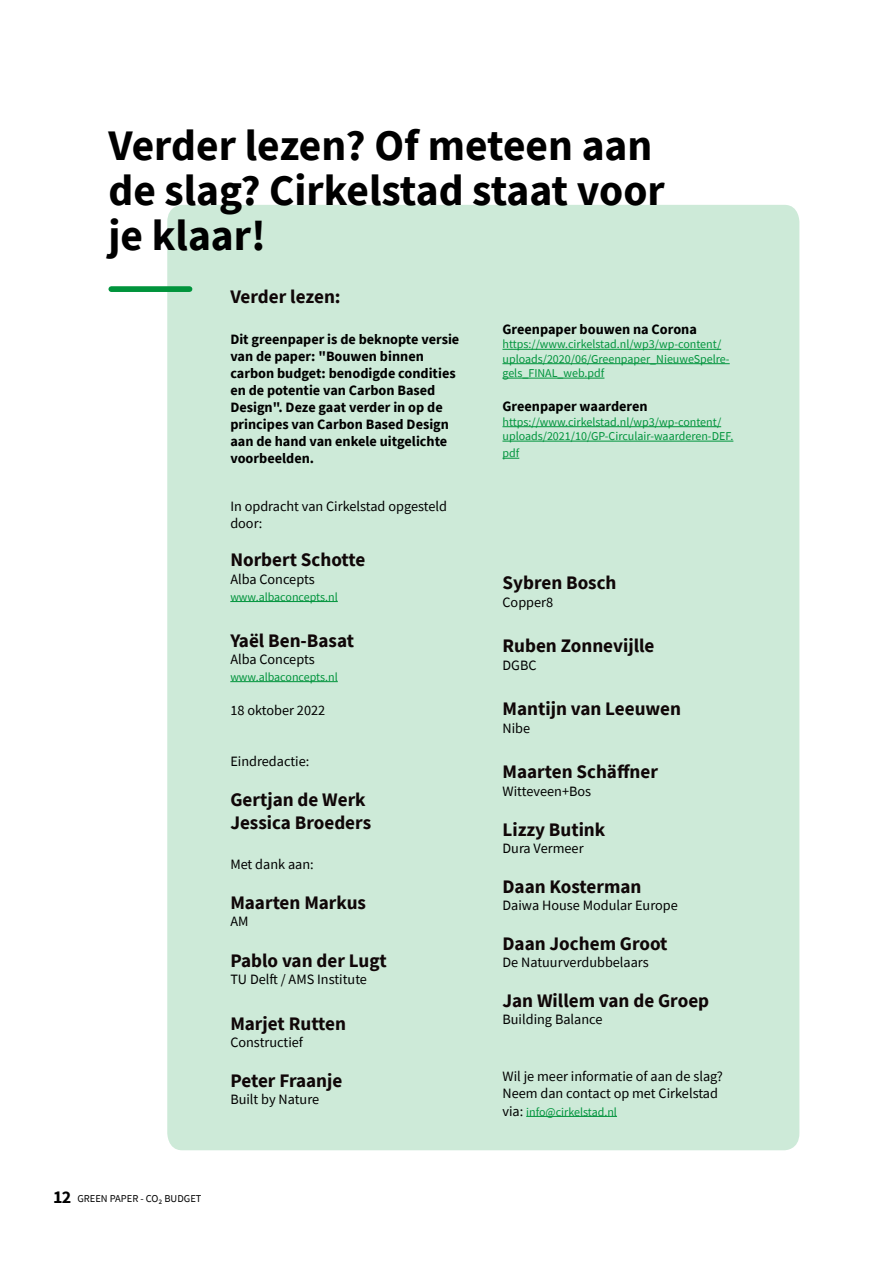
<style>
.page{position:relative;width:893px;height:1263px;background:#fff}
.page>*{position:absolute;margin:0;border:0;box-sizing:border-box;transform-origin:0 0}
.t1{font:700 43.5px/45px "Source Sans Pro";color:#000}
.t2{font:700 19.2px/23px "Source Sans Pro";color:#100708}
.t3{font:14.25px/17.1px "Source Sans Pro";color:#000}
.t4{font:700 14.25px/17.1px "Source Sans Pro";color:#000}
.t5{font:12px/14.4px "Source Sans Pro";color:#00943c}
.t6{font:10.5px "Source Sans Pro";color:#000}
.s1{font-weight:700;font-size:18px}
.s2{font-size:14.25px;color:#000}
</style>
<div class="page">
<div style="left:167px;top:205px;width:632px;height:945px;background:#cdead8"></div>
<div style="left:111px;top:286px;width:79px;height:6px;background:#00943c"></div>
<hr style="left:502px;top:349px;width:219px;height:1px;background:#00943c">
<hr style="left:502px;top:363px;width:228px;height:1px;background:#00943c">
<hr style="left:502px;top:378px;width:102px;height:1px;background:#00943c">
<hr style="left:502px;top:426px;width:219px;height:1px;background:#00943c">
<hr style="left:502px;top:441px;width:231px;height:1px;background:#00943c">
<svg style="left:502px;top:458px;width:17px;height:1px"></svg>
<hr style="left:230px;top:601px;width:108px;height:1px;background:#00943c">
<hr style="left:230px;top:681px;width:108px;height:1px;background:#00943c">
<hr style="left:526px;top:1116px;width:91px;height:1px;background:#00943c">
<h1 class="t1" style="left:108px;top:122px;width:558px">Verder lezen? Of meteen aan de slag? Cirkelstad staat voor je klaar!</h1>
<h2 class="t2" style="left:230px;top:285px;width:112px">Verder lezen:</h2>
<p class="t4" style="left:230px;top:330px;width:230px">Dit greenpaper is de beknopte versie van de paper: "Bouwen binnen carbon budget: benodigde condities en de potentie van Carbon Based<br>Design". Deze gaat verder in op de principes van Carbon Based Design aan de hand van enkele uitgelichte voorbeelden.</p>
<p class="t3" style="left:230px;top:497px;width:218px">In opdracht van Cirkelstad opgesteld door:</p>
<h2 class="t2" style="left:230px;top:548px;width:137px">Norbert Schotte</h2>
<p class="t3" style="left:230px;top:570px;width:86px">Alba Concepts</p>
<p class="t5" style="left:230px;top:589px;width:109px">www.albaconcepts.nl</p>
<h2 class="t2" style="left:230px;top:628px;width:125px">Yaël Ben-Basat</h2>
<p class="t3" style="left:230px;top:650px;width:86px">Alba Concepts</p>
<p class="t5" style="left:230px;top:669px;width:109px">www.albaconcepts.nl</p>
<p class="t3" style="left:230px;top:702px;width:96px">18 oktober 2022</p>
<p class="t3" style="left:230px;top:753px;width:80px">Eindredactie:</p>
<h2 class="t2" style="left:230px;top:788px;width:142px">Gertjan de Werk<br>Jessica Broeders</h2>
<p class="t3" style="left:230px;top:856px;width:85px">Met dank aan:</p>
<h2 class="t2" style="left:230px;top:891px;width:137px">Maarten Markus</h2>
<p class="t3" style="left:230px;top:913px;width:20px">AM</p>
<h2 class="t2" style="left:230px;top:948px;width:158px">Pablo van der Lugt</h2>
<p class="t3" style="left:230px;top:970px;width:138px">TU Delft / AMS Institute</p>
<h2 class="t2" style="left:230px;top:1011px;width:117px">Marjet Rutten</h2>
<p class="t3" style="left:230px;top:1033px;width:74px">Constructief</p>
<h2 class="t2" style="left:230px;top:1068px;width:114px">Peter Fraanje</h2>
<p class="t3" style="left:230px;top:1090px;width:90px">Built by Nature</p>
<p class="t6" style="left:53px;top:1192px;width:150px"><span class="s1">12</span> GREEN PAPER - CO₂ BUDGET</p>
<p class="t4" style="left:502px;top:320px;width:196px">Greenpaper bouwen na Corona</p>
<p class="t5" style="left:502px;top:337px;width:229px">https://www.cirkelstad.nl/wp3/wp-content/ uploads/2020/06/Greenpaper_NieuweSpelre&shy;gels_FINAL_web.pdf</p>
<p class="t4" style="left:502px;top:398px;width:147px">Greenpaper waarderen</p>
<p class="t5" style="left:502px;top:415px;width:232px">https://www.cirkelstad.nl/wp3/wp-content/ uploads/2021/10/GP-Circulair-waarderen-DEF.</p>
<p class="t5" style="left:502px;top:446px;width:18px">pdf</p>
<h2 class="t2" style="left:502px;top:571px;width:116px">Sybren Bosch</h2>
<p class="t3" style="left:502px;top:593px;width:52px">Copper8</p>
<h2 class="t2" style="left:502px;top:634px;width:154px">Ruben Zonnevijlle</h2>
<p class="t3" style="left:502px;top:656px;width:36px">DGBC</p>
<h2 class="t2" style="left:502px;top:697px;width:180px">Mantijn van Leeuwen</h2>
<p class="t3" style="left:502px;top:719px;width:29px">Nibe</p>
<h2 class="t2" style="left:502px;top:760px;width:157px">Maarten Schäffner</h2>
<p class="t3" style="left:502px;top:782px;width:90px">Witteveen+Bos</p>
<h2 class="t2" style="left:502px;top:817px;width:104px">Lizzy Butink</h2>
<p class="t3" style="left:502px;top:839px;width:83px">Dura Vermeer</p>
<h2 class="t2" style="left:502px;top:874px;width:141px">Daan Kosterman</h2>
<p class="t3" style="left:502px;top:896px;width:177px">Daiwa House Modular Europe</p>
<h2 class="t2" style="left:502px;top:932px;width:167px">Daan Jochem Groot</h2>
<p class="t3" style="left:502px;top:954px;width:148px">De Natuurverdubbelaars</p>
<h2 class="t2" style="left:502px;top:989px;width:208px">Jan Willem van de Groep</h2>
<p class="t3" style="left:502px;top:1011px;width:101px">Building Balance</p>
<p class="t3" style="left:502px;top:1068px;width:222px">Wil je meer informatie of aan de slag?<br>Neem dan contact op met Cirkelstad</p>
<p class="t5" style="left:502px;top:1104px;width:116px"><span class="s2">via:</span> info@cirkelstad.nl</p>
</div>
